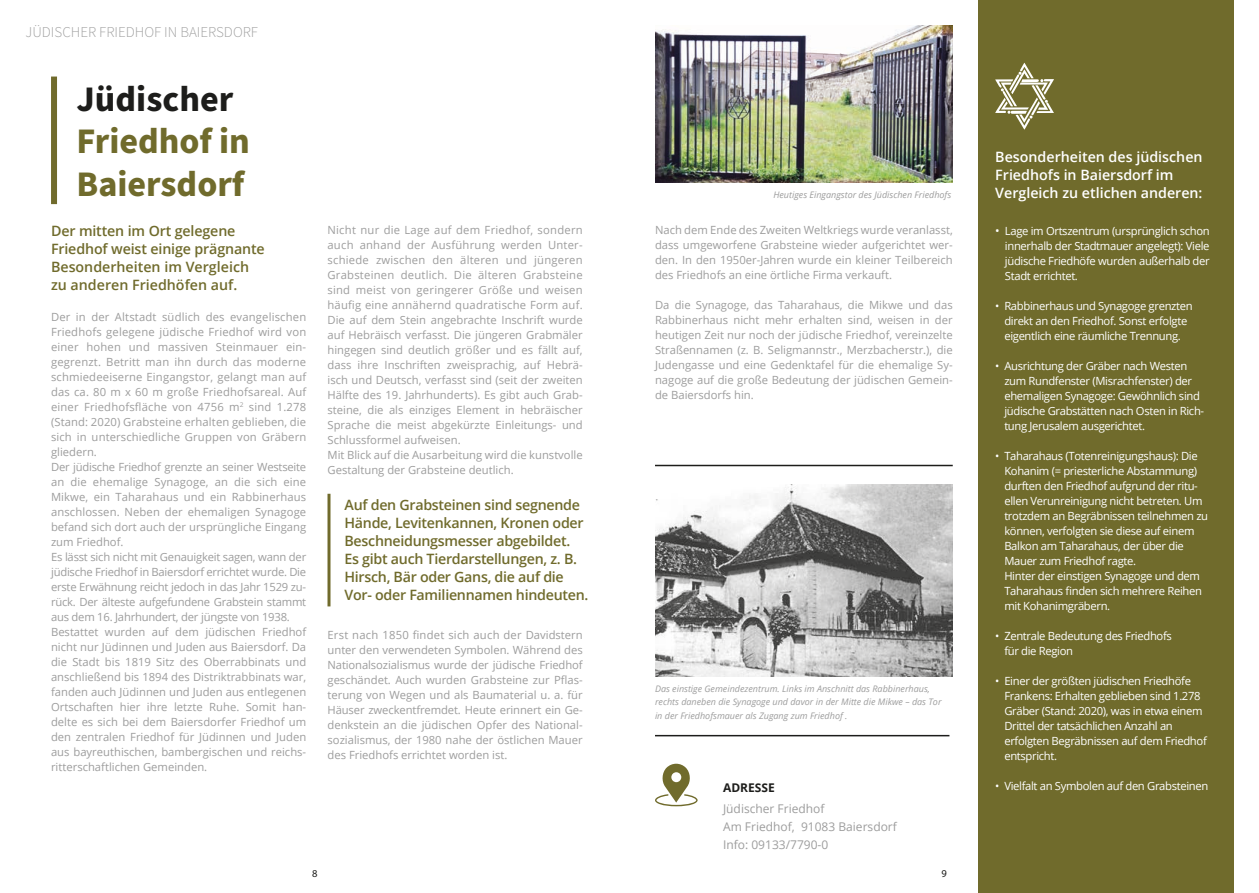
<style>
.page{position:relative;width:1259px;height:893px;background:#fff}
.page>*{position:absolute;margin:0;border:0;box-sizing:border-box;transform-origin:0 0}
.t1{font:700 36px/42px "Source Sans Pro";color:#706b2c}
.t2{font:700 36px "Source Sans Pro";color:#1d1d1b}
.t3{font:300 15px "Source Sans Pro";color:#9d9d9d}
.t4{font:600 14.25px/18px "Open Sans";letter-spacing:-.02em;color:#706b2c}
.t5{font:600 14.25px/18px "Open Sans";color:#fff}
.t6{font:12px/18px "Open Sans";color:#9d9d9d}
.t7{font:700 12px "Open Sans";color:#1d1d1b}
.t8{font:11.25px/15px "Open Sans";color:#9d9d9d;text-align:justify}
.t9{font:11.25px/15px "Open Sans";letter-spacing:-.03em;color:#fff}
.t10{font:10.5px "Myriad Pro";color:#1d1d1b}
.t11{font:italic 9px/13.8px "Open Sans";color:#9d9d9d}
.s1{font-size:12px}
</style>
<div class="page">
<div style="left:978px;top:0;width:255px;height:893px;background:#706b2c"></div>
<svg style="left:995px;top:63px;width:59px;height:66px"></svg>
<img style="left:655px;top:26px;width:297px;height:157px">
<svg style="left:655px;top:764px;width:42px;height:42px"></svg>
<img style="left:655px;top:485px;width:297px;height:191px">
<hr style="left:327px;top:494px;width:3px;height:112px;background:#706b2c">
<div style="left:51px;top:77px;width:6px;height:127px;background:#706b2c"></div>
<hr style="left:655px;top:735px;width:294px;height:1px;background:#1d1d1b">
<hr style="left:655px;top:465px;width:297px;height:1px;background:#1d1d1b">
<h2 class="t3" style="left:26px;top:22px;width:234px">JÜDISCHER FRIEDHOF IN BAIERSDORF</h2>
<h1 class="t2" style="left:77px;top:75px;width:158px">Jüdischer</h1>
<h1 class="t1" style="left:77px;top:121px;width:175px">Friedhof in<br>Baiersdorf</h1>
<p class="t11" style="left:773px;top:188px;width:179px">Heutiges Eingangstor des Jüdischen Friedhofs</p>
<p class="t8" style="left:327px;top:222px;width:257px;text-align:left">Nicht nur die Lage auf dem Friedhof, sondern auch anhand der Ausführung werden Unter&shy;schiede zwischen den älteren und jüngeren Grabsteinen deutlich. Die älteren Grabsteine sind meist von geringerer Größe und weisen häufig eine annähernd quadratische Form auf.<br>Die auf dem Stein angebrachte Inschrift wurde auf Hebräisch verfasst. Die jüngeren Grabmäler hingegen sind deutlich größer und es fällt auf, dass ihre Inschriften zweisprachig, auf Hebrä&shy;isch und Deutsch, verfasst sind (seit der zweiten Hälfte des 19. Jahrhunderts). Es gibt auch Grab&shy;steine, die als einziges Element in hebräischer Sprache die meist abgekürzte Einleitungs- und Schlussformel aufweisen.<br>Mit Blick auf die Ausarbeitung wird die kunstvolle Gestaltung der Grabsteine deutlich.</p>
<p class="t4" style="left:51px;top:222px;width:215px">Der mitten im Ort gelegene<br>Friedhof weist einige prägnante<br>Besonderheiten im Vergleich zu anderen Friedhöfen auf.</p>
<p class="t8" style="left:655px;top:222px;width:299px">Nach dem Ende des Zweiten Weltkriegs wurde veranlasst, dass umgeworfene Grabsteine wieder aufgerichtet wer&shy;den. In den 1950er-Jahren wurde ein kleiner Teilbereich des Friedhofs an eine örtliche Firma verkauft.</p>
<p class="t8" style="left:655px;top:297px;width:299px">Da die Synagoge, das Taharahaus, die Mikwe und das Rabbinerhaus nicht mehr erhalten sind, weisen in der heutigen Zeit nur noch der jüdische Friedhof, vereinzelte Straßennamen (z. B. Seligmannstr., Merzbacherstr.), die Judengasse und eine Gedenktafel für die ehemalige Sy&shy;nagoge auf die große Bedeutung der jüdischen Gemein&shy;de Baiersdorfs hin.</p>
<p class="t8" style="left:51px;top:309px;width:257px;text-align:left">Der in der Altstadt südlich des evangelischen Friedhofs gelegene jüdische Friedhof wird von einer hohen und massiven Steinmauer ein&shy;gegrenzt. Betritt man ihn durch das moderne schmiedeeiserne Eingangstor, gelangt man auf das ca. 80 m x 60 m große Friedhofsareal. Auf einer Friedhofsfläche von 4756 m<sup>2</sup> sind 1.278 (Stand: 2020) Grabsteine erhalten geblieben, die sich in unterschiedliche Gruppen von Gräbern gliedern.<br>Der jüdische Friedhof grenzte an seiner Westseite an die ehemalige Synagoge, an die sich eine Mikwe, ein Taharahaus und ein Rabbinerhaus anschlossen. Neben der ehemaligen Synagoge befand sich dort auch der ursprüngliche Eingang zum Friedhof.<br>Es lässt sich nicht mit Genauigkeit sagen, wann der jüdische Friedhof in Baiersdorf errichtet wurde. Die erste Erwähnung reicht jedoch in das Jahr 1529 zu&shy;rück. Der älteste aufgefundene Grabstein stammt aus dem 16. Jahrhundert, der jüngste von 1938.<br>Bestattet wurden auf dem jüdischen Friedhof nicht nur Jüdinnen und Juden aus Baiersdorf. Da die Stadt bis 1819 Sitz des Oberrabbinats und anschließend bis 1894 des Distriktrabbinats war, fanden auch Jüdinnen und Juden aus entlegenen Ortschaften hier ihre letzte Ruhe. Somit han&shy;delte es sich bei dem Baiersdorfer Friedhof um den zentralen Friedhof für Jüdinnen und Juden aus bayreuthischen, bambergischen und reichs&shy;ritterschaftlichen Gemeinden.</p>
<p class="t4" style="left:344px;top:496px;width:245px">Auf den Grabsteinen sind segnende Hände, Levitenkannen, Kronen oder Beschneidungsmesser abgebildet.<br>Es gibt auch Tierdarstellungen, z. B.<br>Hirsch, Bär oder Gans, die auf die Vor- oder Familiennamen hindeuten.</p>
<p class="t8" style="left:327px;top:627px;width:257px">Erst nach 1850 findet sich auch der Davidstern unter den verwendeten Symbolen. Während des Nationalsozialismus wurde der jüdische Friedhof geschändet. Auch wurden Grabsteine zur Pflas&shy;terung von Wegen und als Baumaterial u. a. für Häuser zweckentfremdet. Heute erinnert ein Ge&shy;denkstein an die jüdischen Opfer des National&shy;sozialismus, der 1980 nahe der östlichen Mauer des Friedhofs errichtet worden ist.</p>
<p class="t11" style="left:655px;top:681px;width:288px">Das einstige Gemeindezentrum. Links im Anschnitt das Rabbinerhaus, rechts daneben die Synagoge und davor in der Mitte die Mikwe – das Tor in der Friedhofsmauer als Zugang zum Friedhof .</p>
<p class="t7" style="left:723px;top:779px;width:53px">ADRESSE</p>
<p class="t6" style="left:723px;top:799px;width:175px">Jüdischer Friedhof<br>Am Friedhof, 91083 Baiersdorf<br>Info: 09133/7790-0</p>
<p class="t10" style="left:312px;top:867px;width:7px">8</p>
<p class="t10" style="left:941px;top:867px;width:7px">9</p>
<p class="t5" style="left:995px;top:147px;width:209px">Besonderheiten des jüdischen<br>Friedhofs in Baiersdorf im<br>Vergleich zu etlichen anderen:</p>
<p class="t9" style="left:1005px;top:223px;width:206px;text-align:justify;text-indent:-10px"><span class="s1">•</span> Lage im Ortszentrum (ursprünglich schon innerhalb der Stadtmauer angelegt): Viele jüdische Friedhöfe wurden außerhalb der Stadt errichtet.</p>
<p class="t9" style="left:995px;top:298px;width:199px;text-align:center">• Rabbinerhaus und Synagoge grenzten direkt an den Friedhof. Sonst erfolgte eigentlich eine räumliche Trennung.</p>
<p class="t9" style="left:1004px;top:358px;width:201px;text-indent:-9px">• Ausrichtung der Gräber nach Westen zum Rundfenster (Misrachfenster) der ehemaligen Synagoge: Gewöhnlich sind jüdische Grabstätten nach Osten in Rich&shy;tung Jerusalem ausgerichtet.</p>
<p class="t9" style="left:1004px;top:448px;width:205px;text-indent:-9px">• Taharahaus (Totenreinigungshaus): Die Kohanim (= priesterliche Abstammung) durften den Friedhof aufgrund der ritu&shy;ellen Verunreinigung nicht betreten. Um trotzdem an Begräbnissen teilnehmen zu können, verfolgten sie diese auf einem Balkon am Taharahaus, der über die Mauer zum Friedhof ragte.<br>Hinter der einstigen Synagoge und dem Taharahaus finden sich mehrere Reihen mit Kohanimgräbern.</p>
<p class="t9" style="left:1004px;top:628px;width:169px;text-indent:-9px">• Zentrale Bedeutung des Friedhofs für die Region</p>
<p class="t9" style="left:1004px;top:673px;width:204px;text-indent:-9px">• Einer der größten jüdischen Friedhöfe Frankens: Erhalten geblieben sind 1.278<br>Gräber (Stand: 2020), was in etwa einem Drittel der tatsächlichen Anzahl an erfolgten Begräbnissen auf dem Friedhof entspricht.</p>
<p class="t9" style="left:995px;top:778px;width:214px">• Vielfalt an Symbolen auf den Grabsteinen</p>
</div>
